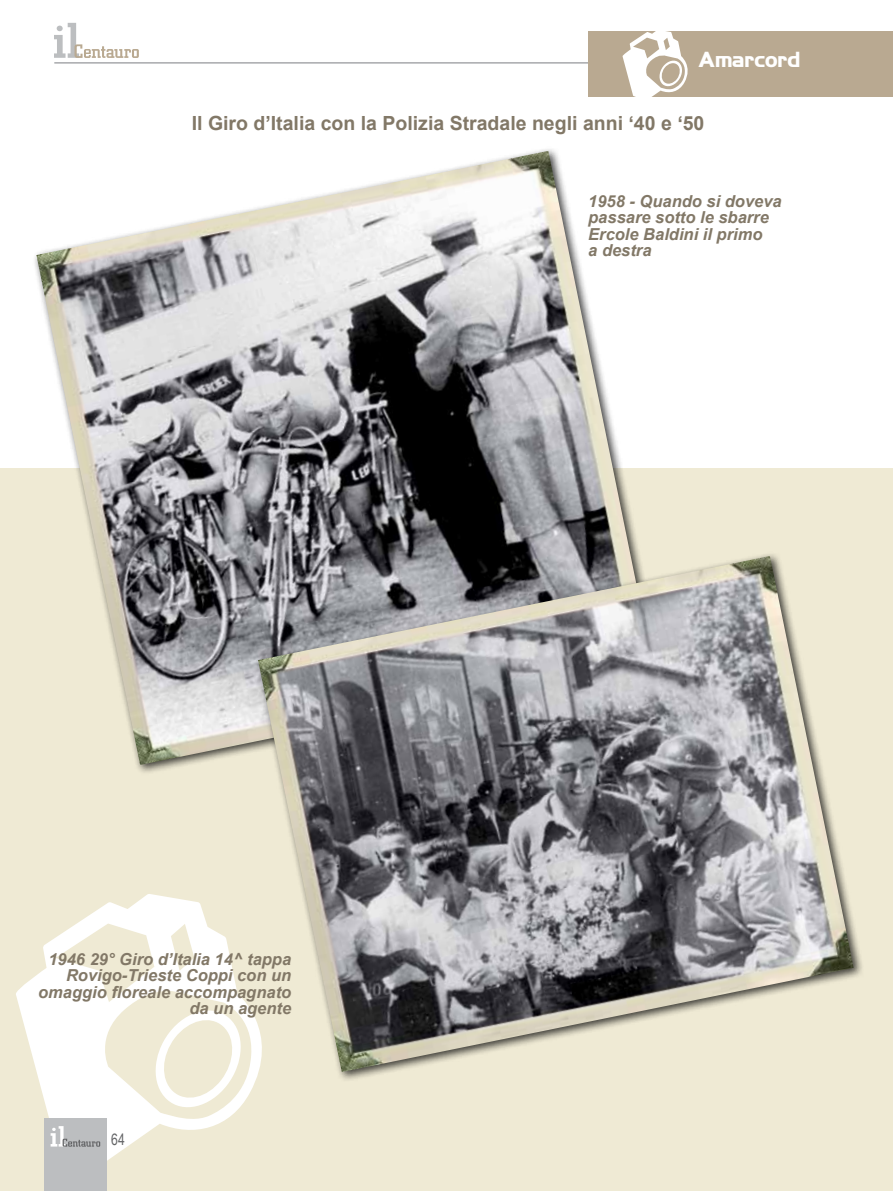
<style>
.page{position:relative;width:893px;height:1191px;background:#fff}
.page>*{position:absolute;margin:0;border:0;box-sizing:border-box;transform-origin:0 0}
.t1{font:700 19.5px "Arial";color:#827867}
.t2{font:700 19.5px "Highland Gothic FLF";color:#fff}
.t3{font:italic 700 16.5px/16.5px "Arial";color:#827867}
.t4{font:15.75px "Arial Narrow";color:#636466;scale:.95 1}
</style>
<div class="page">
<hr style="left:54px;top:62px;width:566px;height:2px;background:#a7a9ac">
<svg style="left:54px;top:23px;width:85px;height:35px"></svg>
<div style="left:0;top:468px;width:893px;height:723px;background:#efead4"></div>
<svg style="left:16px;top:894px;width:239px;height:268px"></svg>
<div style="left:588px;top:31px;width:305px;height:65px;background:#b9a991"></div>
<svg style="left:622px;top:31px;width:67px;height:66px"></svg>
<div style="left:45px;top:1119px;width:62px;height:72px;background:#bcbec0"></div>
<svg style="left:51px;top:923px;width:203px;height:223px"></svg>
<div style="left:32px;top:146px;width:630px;height:629px;background:#000;opacity:.75"></div>
<img style="left:36px;top:151px;width:616px;height:614px">
<div style="left:253px;top:551px;width:611px;height:531px;background:#000;opacity:.75"></div>
<img style="left:258px;top:556px;width:596px;height:516px">
<p class="t2" style="left:699px;top:45px;width:103px">Amarcord</p>
<p class="t1" style="left:192px;top:110px;width:514px">Il Giro d’Italia con la Polizia Stradale negli anni ‘40 e ‘50</p>
<p class="t3" style="left:38px;top:951px;width:255px;text-align:right">1946 29° Giro d’Italia 14^ tappa<br>Rovigo-Trieste Coppi con un omaggio floreale accompagnato da un agente</p>
<p class="t4" style="left:115px;top:1125px;width:9px">4</p>
<p class="t4" style="left:111px;top:1128px;width:16px">64</p>
<p class="t3" style="left:588px;top:193px;width:195px">1958 - Quando si doveva passare sotto le sbarre<br>Ercole Baldini il primo<br>a destra</p>
</div>
